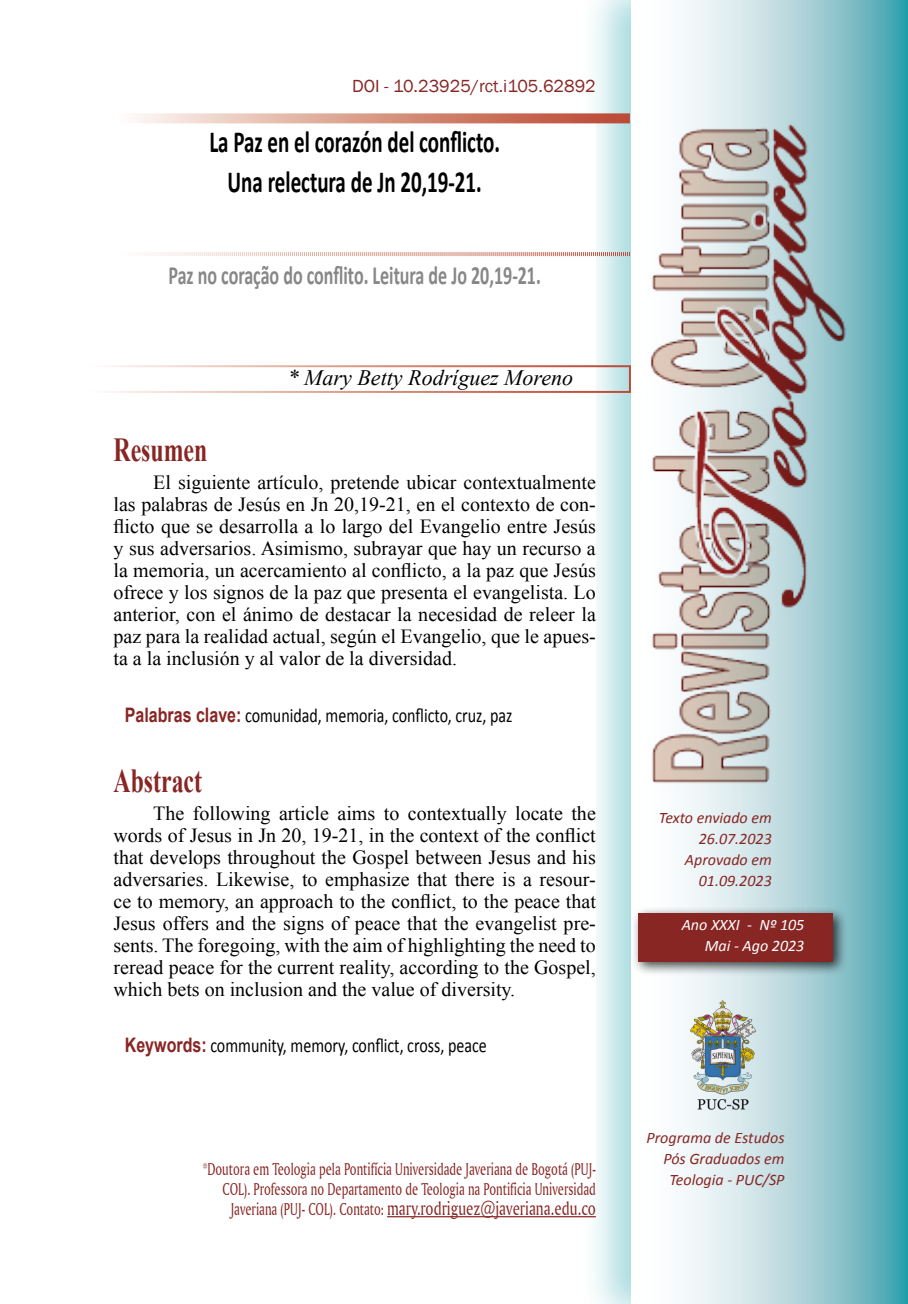
<style>
.page{position:relative;width:908px;height:1304px;background:#fff}
.page>*{position:absolute;margin:0;border:0;box-sizing:border-box;transform-origin:0 0}
.t1{font:700 33.6px "Times New Roman";color:#882624;scale:.71 1}
.t2{font:700 30.8px/40px "Calibri";color:#000;text-align:center;scale:.68 1}
.t3{font:700 26.4px "Calibri";color:#878787;scale:.68 1}
.t4{font:italic 22px "Times New Roman";color:#000}
.t5{font:20px/22px "Times New Roman";color:#000;text-align:justify}
.t6{font:20px "Calibri";color:#000;scale:.8 1}
.t7{font:20px "Amerigo BT Roman A";color:#882624;scale:.75 1}
.t8{font:18px/20px "Amerigo BT Roman A";color:#882624;text-align:right;scale:.7 1}
.t9{font:18px "Franklin Gothic";color:#882624}
.t10{font:italic 16px/21px "Calibri";color:#882624;text-align:right}
.t11{font:italic 16px/21px "Calibri";color:#fff;text-align:right}
.s1{font-family:"Arial";font-weight:700;color:#882624}
.s2{font-size:18px}
</style>
<div class="page">
<div style="left:579px;top:0;width:328px;height:1304px;background:#1ba0ab;opacity:.38"></div>
<svg style="left:631px;top:0;width:276px;height:1304px"></svg>
<div style="left:113px;top:113px;width:482px;height:1078px;background:#fff"></div>
<img style="left:649px;top:113px;width:198px;height:680px">
<div style="left:630px;top:906px;width:217px;height:70px;background:#000;opacity:.75"></div>
<div style="left:637px;top:913px;width:195px;height:49px;background:#882624"></div>
<img style="left:686px;top:999px;width:71px;height:113px">
<svg style="left:136px;top:113px;width:493px;height:10px;background:#d99c8c"></svg>
<svg style="left:154px;top:251px;width:476px;height:6px"></svg>
<div style="left:84px;top:365px;width:546px;height:28px;border:2px solid #fff"></div>
<hr style="left:387px;top:1216px;width:208px;height:1px;background:#882624">
<p class="t9" style="left:352px;top:75px;width:245px">DOI - 10.23925/rct.i105.62892</p>
<h2 class="t2" style="left:209px;top:120px;width:429px">La Paz en el corazón del conflicto.<br>Una relectura de Jn 20,19-21.</h2>
<h3 class="t3" style="left:168px;top:257px;width:549px">Paz no coração do conflito. Leitura de Jo 20,19-21.</h3>
<p class="t4" style="left:287px;top:363px;width:287px">* Mary Betty Rodríguez Moreno</p>
<h1 class="t1" style="left:113px;top:427px;width:134px">Resumen</h1>
<p class="t5" style="left:113px;top:471px;width:483px;text-indent:40px">El siguiente artículo, pretende ubicar contextualmente las palabras de Jesús en Jn 20,19-21, en el contexto de con&shy;flicto que se desarrolla a lo largo del Evangelio entre Jesús y sus adversarios. Asimismo, subrayar que hay un recurso a la memoria, un acercamiento al conflicto, a la paz que Jesús ofrece y los signos de la paz que presenta el evangelista. Lo anterior, con el ánimo de destacar la necesidad de releer la paz para la realidad actual, según el Evangelio, que le apues&shy;ta a la inclusión y al valor de la diversidad.</p>
<p class="t6" style="left:125px;top:701px;width:486px"><span class="s1">Palabras clave:</span> comunidad, memoria, conflicto, cruz, paz</p>
<h1 class="t1" style="left:113px;top:757px;width:126px">Abstract</h1>
<p class="t5" style="left:113px;top:802px;width:483px;text-indent:40px">The following article aims to contextually locate the words of Jesus in Jn 20, 19-21, in the context of the conflict that develops throughout the Gospel between Jesus and his adversaries. Likewise, to emphasize that there is a resour&shy;ce to memory, an approach to the conflict, to the peace that Jesus offers and the signs of peace that the evangelist pre&shy;sents. The foregoing, with the aim of highlighting the need to reread peace for the current reality, according to the Gospel, which bets on inclusion and the value of diversity.</p>
<p class="t6" style="left:125px;top:1031px;width:453px"><span class="s1">Keywords:</span> community, memory, conflict, cross, peace</p>
<p class="t8" style="left:203px;top:1158px;width:562px">*Doutora em Teologia pela Pontifícia Universidade Javeriana de Bogotá (PUJ-<br>COL). Professora no Departamento de Teologia na Pontificia Universidad</p>
<p class="t7" style="left:231px;top:1196px;width:488px"><span class="s2">Javeriana (PUJ- COL). Contato:</span> mary.rodriguez@javeriana.edu.co</p>
<p class="t10" style="left:658px;top:806px;width:114px">Texto enviado em<br>26.07.2023<br>Aprovado em<br>01.09.2023</p>
<p class="t11" style="left:681px;top:914px;width:124px">Ano XXXI - Nº 105<br>Mai - Ago 2023</p>
<p class="t10" style="left:646px;top:1127px;width:139px">Programa de Estudos<br>Pós Graduados em<br>Teologia - PUC/SP</p>
</div>
